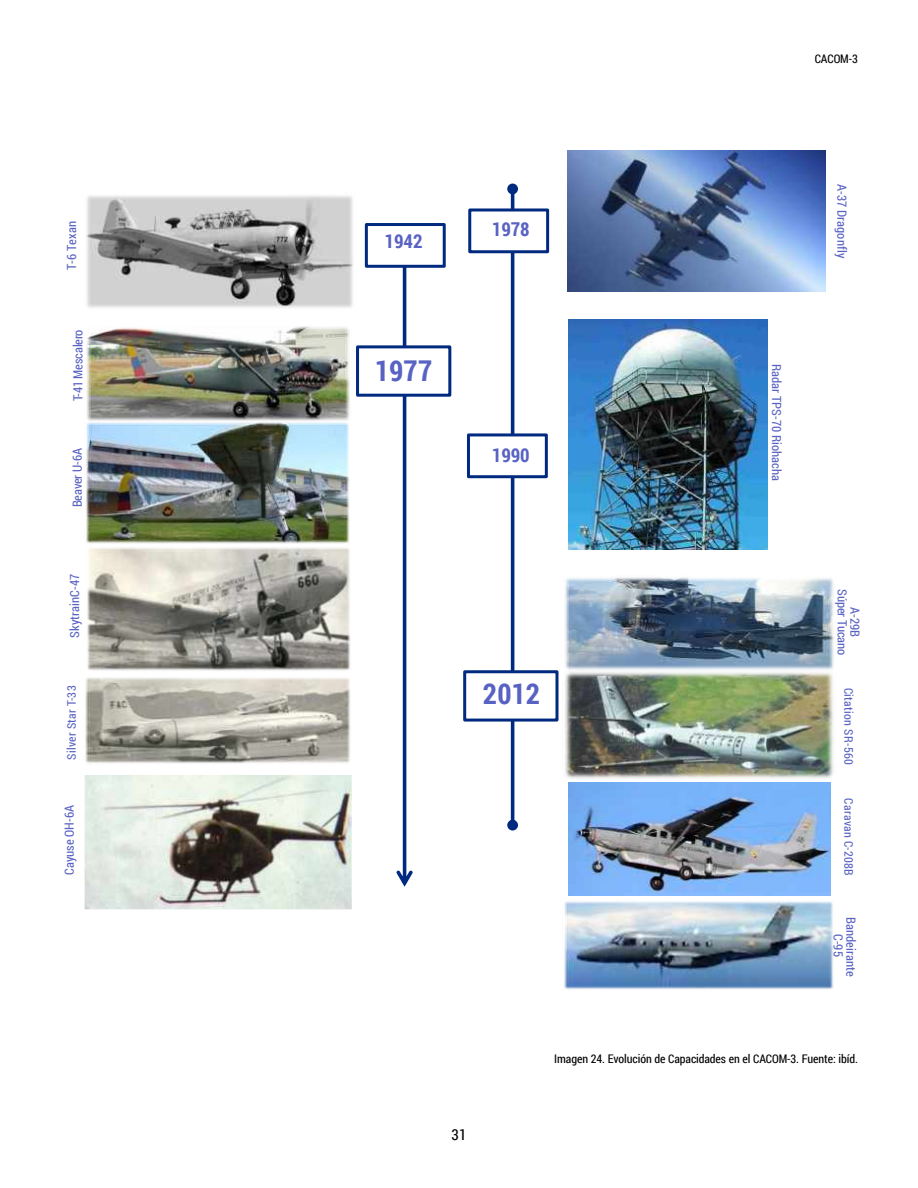
<style>
.page{position:relative;width:918px;height:1188px;background:#fff}
.page>*{position:absolute;margin:0;border:0;box-sizing:border-box;transform-origin:0 0}
.t1{font:700 28.65px "Roboto Condensed";letter-spacing:.005em;color:#5862c2}
.t2{font:700 19.05px "Roboto Condensed";letter-spacing:-.005em;color:#5862c2}
.t3{font:15.15px "Roboto Condensed";color:#000}
.t4{font:12.6px/12.6px "Roboto Condensed";color:#5862c2;text-align:center}
.t5{font:11.85px "Roboto Condensed";letter-spacing:-.01em;color:#000}
.t6{font:11.85px "Roboto Condensed";letter-spacing:.025em;color:#5862c2}
</style>
<div class="page">
<svg style="left:396px;top:268px;width:17px;height:619px"></svg>
<img style="left:86px;top:195px;width:267px;height:113px">
<div style="left:365px;top:223px;width:81px;height:45px;background:#fff;border:3px solid #002a7f"></div>
<img style="left:368px;top:232px;width:75px;height:26px">
<img style="left:86px;top:423px;width:265px;height:248px">
<img style="left:86px;top:326px;width:264px;height:97px">
<img style="left:85px;top:677px;width:265px;height:86px">
<div style="left:356px;top:345px;width:95px;height:52px;background:#fff;border:3px solid #002a7f"></div>
<img style="left:359px;top:355px;width:90px;height:32px">
<img style="left:565px;top:577px;width:269px;height:92px">
<img style="left:564px;top:901px;width:270px;height:89px">
<img style="left:565px;top:669px;width:268px;height:110px">
<svg style="left:507px;top:184px;width:11px;height:647px"></svg>
<div style="left:468px;top:208px;width:81px;height:45px;background:#fff;border:3px solid #002a7f"></div>
<img style="left:471px;top:218px;width:75px;height:26px">
<div style="left:463px;top:670px;width:95px;height:52px;background:#fff;border:3px solid #002a7f"></div>
<div style="left:467px;top:433px;width:81px;height:45px;background:#fff;border:3px solid #002a7f"></div>
<img style="left:569px;top:320px;width:199px;height:229px">
<img style="left:680px;top:291px;width:44px;height:160px">
<img style="left:569px;top:782px;width:261px;height:114px">
<img style="left:567px;top:151px;width:258px;height:140px">
<img style="left:84px;top:775px;width:268px;height:135px">
<p class="t4" style="left:65px;top:270px;width:50px;rotate:-90deg">T-6 Texan</p>
<p class="t4" style="left:71px;top:401px;width:73px;rotate:-90deg">T-41 Mescalero</p>
<p class="t4" style="left:71px;top:507px;width:60px;rotate:-90deg">Beaver U-6A</p>
<p class="t4" style="left:68px;top:638px;width:66px;rotate:-90deg">SkytrainC-47</p>
<p class="t6" style="left:64px;top:760px;width:76px;rotate:-90deg">Silver Star T-33</p>
<p class="t4" style="left:63px;top:875px;width:71px;rotate:-90deg">Cayuse OH-6A</p>
<p class="t5" style="left:815px;top:51px;width:45px">CACOM-3</p>
<h2 class="t2" style="left:385px;top:228px;width:39px">1942</h2>
<h1 class="t1" style="left:375px;top:351px;width:59px">1977</h1>
<h2 class="t2" style="left:492px;top:216px;width:39px">1978</h2>
<h2 class="t2" style="left:492px;top:442px;width:39px">1990</h2>
<p class="t4" style="left:783px;top:364px;width:119px;rotate:90deg">Radar TPS-70 Riohacha</p>
<p class="t4" style="left:849px;top:184px;width:75px;rotate:90deg">A-37 Dragonfly</p>
<h1 class="t1" style="left:483px;top:674px;width:59px">2012</h1>
<p class="t4" style="left:862px;top:589px;width:68px;rotate:90deg">A-29B<br>Súper Tucano</p>
<p class="t6" style="left:857px;top:688px;width:78px;rotate:90deg">Citation SR-560</p>
<p class="t6" style="left:857px;top:798px;width:79px;rotate:90deg">Caravan C-208B</p>
<p class="t4" style="left:858px;top:917px;width:62px;rotate:90deg">Bandeirante<br>C-95</p>
<p class="t3" style="left:452px;top:1124px;width:16px">31</p>
<p class="t5" style="left:554px;top:1050px;width:305px">Imagen 24. Evolución de Capacidades en el CACOM-3. Fuente: ibíd.</p>
</div>
